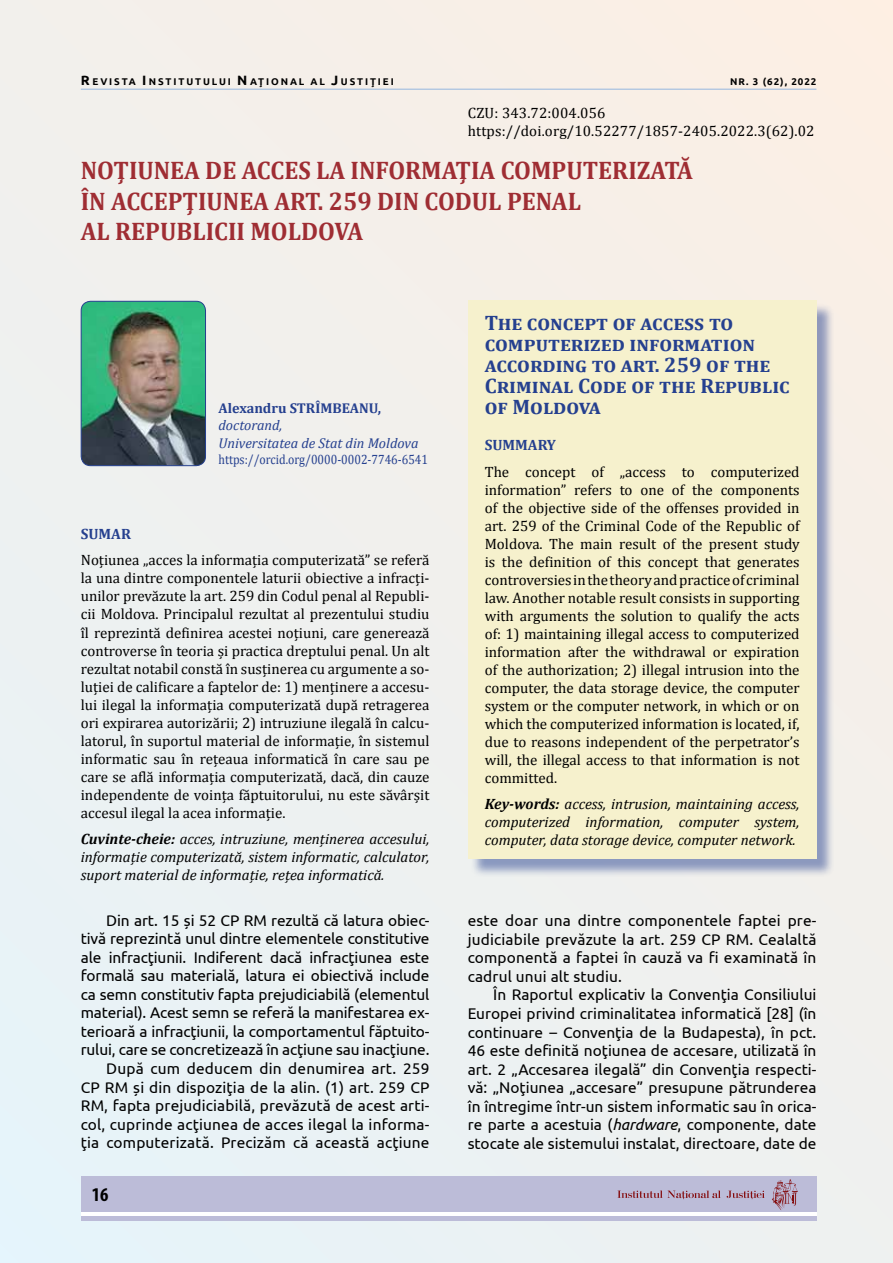
<style>
.page{position:relative;width:893px;height:1263px;background:#eff0ef}
.page>*{position:absolute;margin:0;border:0;box-sizing:border-box;transform-origin:0 0}
.t1{font:700 25.5px/30.6px "Cambria";color:#9f2d33;scale:.95 1}
.t2{font:700 21px/21px "Cambria";color:#25408f}
.t3{font:700 condensed 19.5px "Myriad Pro";color:#000}
.t4{font:15.45px/18.6px "Ubuntu";letter-spacing:-.01em;color:#000;text-align:justify}
.t5{font:15px/18px "Cambria";color:#000;text-align:justify}
.t6{font:italic 15px/18px "Cambria";color:#000;text-align:justify}
.t7{font:700 15px "Cambria";color:#25408f}
.t8{font:italic 14.25px/17.1px "Cambria";color:#25408f}
.t9{font:700 14.25px "Cambria";color:#25408f}
.t10{font:13.5px "Cambria";color:#25408f;scale:.88 1}
.t11{font:700 9.75px "Ubuntu";letter-spacing:.195em;color:#000}
.s1{font-size:13.5px}
.s2{font-weight:700}
.s3{font-style:italic}
</style>
<div class="page">
<hr style="left:81px;top:89px;width:735px;height:1px;background:#95b6df">
<div style="left:81px;top:1176px;width:735px;height:45px;background:#bcbcd8"></div>
<hr style="left:81px;top:1213px;width:735px;height:3px;background:#fff">
<svg style="left:617px;top:1190px;width:104px;height:9px"></svg>
<svg style="left:727px;top:1190px;width:38px;height:9px"></svg>
<svg style="left:772px;top:1179px;width:26px;height:31px"></svg>
<img style="left:81px;top:301px;width:125px;height:165px">
<div style="left:81px;top:301px;width:125px;height:165px;border:1px solid #25408f;border-radius:9px"></div>
<div style="left:470px;top:303px;width:365px;height:575px;background:#25408f;opacity:.5"></div>
<div style="left:468px;top:301px;width:349px;height:558px;background:#f6f1cd"></div>
<p class="t11" style="left:81px;top:76px;width:315px"><span class="s1">R</span>EVISTA <span class="s1">I</span>NSTITUTULUI <span class="s1">N</span>AŢIONAL AL <span class="s1">J</span>USTIŢIEI</p>
<p class="t11" style="left:730px;top:75px;width:88px">NR. 3 (62), 2022</p>
<p class="t5" style="left:468px;top:104px;width:348px">CZU: 343.72:004.056 https://doi.org/10.52277/1857-2405.2022.3(62).02</p>
<h1 class="t1" style="left:81px;top:154px;width:646px">NOŢIUNEA DE ACCES LA INFORMAŢIA COMPUTERIZATĂ<br>ÎN ACCEPŢIUNEA ART. 259 DIN CODUL PENAL<br>AL REPUBLICII MOLDOVA</h1>
<h2 class="t2" style="left:485px;top:312px;width:307px">The concept of access to computerized information according to art. 259 of the<br>Criminal Code of the Republic of Moldova</h2>
<p class="t7" style="left:485px;top:435px;width:73px">SUMMARY</p>
<p class="t5" style="left:485px;top:463px;width:316px">The concept of „access to computerized information” refers to one of the components of the objective side of the offenses provided in art. 259 of the Criminal Code of the Republic of Moldova. The main result of the present study is the definition of this concept that generates controversies in the theory and practice of criminal law. Another notable result consists in supporting with arguments the solution to qualify the acts of: 1) maintaining illegal access to computerized information after the withdrawal or expiration of the authorization; 2) illegal intrusion into the computer, the data storage device, the computer system or the computer network, in which or on which the computerized information is located, if, due to reasons independent of the perpetrator’s will, the illegal access to that information is not committed.</p>
<p class="t6" style="left:485px;top:795px;width:316px"><span class="s2">Key-words:</span> access, intrusion, maintaining access, computerized information, computer system, computer, data storage device, computer network.</p>
<p class="t9" style="left:218px;top:398px;width:164px">Alexandru STRÎMBEANU,</p>
<p class="t8" style="left:218px;top:416px;width:202px">doctorand,<br>Universitatea de Stat din Moldova</p>
<p class="t10" style="left:218px;top:451px;width:240px">https://orcid.org/0000-0002-7746-6541</p>
<p class="t7" style="left:81px;top:523px;width:52px">SUMAR</p>
<p class="t5" style="left:81px;top:551px;width:350px">Noţiunea „acces la informaţia computerizată” se referă la una dintre componentele laturii obiective a infracţi&shy;unilor prevăzute la art. 259 din Codul penal al Republi&shy;cii Moldova. Principalul rezultat al prezentului studiu îl reprezintă definirea acestei noţiuni, care generează controverse în teoria și practica dreptului penal. Un alt rezultat notabil constă în susţinerea cu argumente a so&shy;luţiei de calificare a faptelor de: 1) menţinere a accesu&shy;lui ilegal la informaţia computerizată după retragerea ori expirarea autorizării; 2) intruziune ilegală în calcu&shy;latorul, în suportul material de informaţie, în sistemul informatic sau în reţeaua informatică în care sau pe care se află informaţia computerizată, dacă, din cauze independente de voinţa făptuitorului, nu este săvârșit accesul ilegal la acea informaţie.</p>
<p class="t6" style="left:81px;top:829px;width:350px"><span class="s2">Cuvinte-cheie:</span> acces, intruziune, menţinerea accesului, informaţie computerizată, sistem informatic, calculator, suport material de informaţie, reţea informatică.</p>
<p class="t4" style="left:81px;top:910px;width:350px;text-align:right">Din art. 15 și 52 CP RM rezultă că latura obiec&shy;tivă reprezintă unul dintre elementele constitutive ale infracţiunii. Indiferent dacă infracţiunea este formală sau materială, latura ei obiectivă include ca semn constitutiv fapta prejudiciabilă (elementul material). Acest semn se referă la manifestarea ex&shy;terioară a infracţiunii, la comportamentul făptuito&shy;rului, care se concretizează în acţiune sau inacţiune.<br>După cum deducem din denumirea art. 259<br>CP RM și din dispoziţia de la alin. (1) art. 259 CP RM, fapta prejudiciabilă, prevăzută de acest arti&shy;col, cuprinde acţiunea de acces ilegal la informa&shy;ţia computerizată. Precizăm că această acţiune</p>
<p class="t4" style="left:468px;top:911px;width:350px">este doar una dintre componentele faptei pre&shy;judiciabile prevăzute la art. 259 CP RM. Cealaltă componentă a faptei în cauză va fi examinată în cadrul unui alt studiu.</p>
<p class="t4" style="left:468px;top:985px;width:350px;text-indent:26px">În Raportul explicativ la Convenţia Consiliului Europei privind criminalitatea informatică [28] (în continuare – Convenţia de la Budapesta), în pct.<br>46 este definită noţiunea de accesare, utilizată în art. 2 „Accesarea ilegală” din Convenţia respecti&shy;vă: „Noţiunea „accesare” presupune pătrunderea în întregime într-un sistem informatic sau în orica&shy;re parte a acestuia (<span class="s3">hardware</span>, componente, date stocate ale sistemului instalat, directoare, date de</p>
<h3 class="t3" style="left:92px;top:1182px;width:18px">16</h3>
</div>
